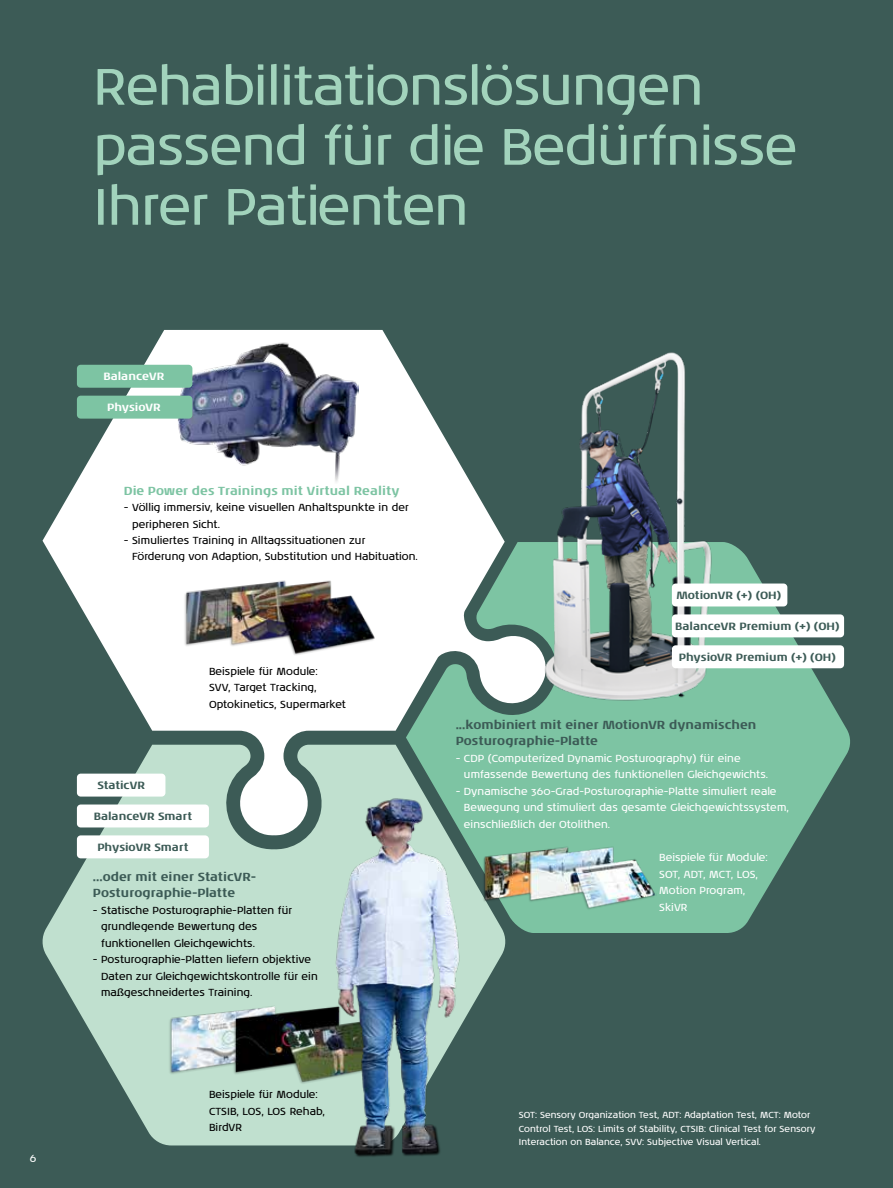
<style>
.page{position:relative;width:893px;height:1188px;background:#3c5b56}
.page>*{position:absolute;margin:0;border:0;box-sizing:border-box;transform-origin:0 0}
.t1{font:52.5px/60px "Noa LT Pro";letter-spacing:-.02em;color:#a2d3bc}
.t2{font:700 12px/16.5px "Noa LT Pro";color:#3c5b56}
.t3{font:700 12px "Noa LT Pro";letter-spacing:.005em;color:#7dc4a3}
.t4{font:700 10.8px "Noa LT Pro";color:#3c5b56}
.t5{font:700 10.8px "Noa LT Pro";color:#fff}
.t6{font:10.5px/16.5px "Noa LT Pro";color:#000}
.t7{font:10.5px/16.5px "Noa LT Pro";color:#fff}
.t8{font:9px/13.5px "Noa LT Pro";color:#fff}
</style>
<div class="page">
<svg style="left:506px;top:542px;width:344px;height:391px;fill:#7dc4a3"></svg>
<svg style="left:43px;top:330px;width:506px;height:505px;fill:#fff"></svg>
<svg style="left:42px;top:745px;width:464px;height:400px;fill:#c0e0cf"></svg>
<img style="left:465px;top:839px;width:191px;height:80px">
<img style="left:541px;top:349px;width:177px;height:359px">
<img style="left:111px;top:995px;width:222px;height:102px">
<img style="left:177px;top:329px;width:181px;height:156px">
<div style="left:77px;top:365px;width:115px;height:23px;background:#7dc4a3;border-radius:4px"></div>
<div style="left:77px;top:396px;width:115px;height:23px;background:#7dc4a3;border-radius:4px"></div>
<img style="left:175px;top:570px;width:201px;height:97px">
<div style="left:672px;top:584px;width:115px;height:22px;background:#fff;border-radius:4px"></div>
<div style="left:672px;top:614px;width:172px;height:23px;background:#fff;border-radius:4px"></div>
<div style="left:672px;top:645px;width:172px;height:23px;background:#fff;border-radius:4px"></div>
<img style="left:333px;top:795px;width:132px;height:362px">
<div style="left:77px;top:774px;width:88px;height:23px;background:#fff;border-radius:4px"></div>
<div style="left:77px;top:805px;width:132px;height:22px;background:#fff;border-radius:4px"></div>
<div style="left:77px;top:835px;width:132px;height:23px;background:#fff;border-radius:4px"></div>
<h1 class="t1" style="left:94px;top:55px;width:705px">Rehabilitationslösungen passend für die Bedürfnisse<br>Ihrer Patienten</h1>
<p class="t7" style="left:30px;top:1150px;width:8px">6</p>
<p class="t5" style="left:103px;top:368px;width:62px">BalanceVR</p>
<p class="t5" style="left:107px;top:399px;width:55px">PhysioVR</p>
<p class="t3" style="left:124px;top:481px;width:277px">Die Power des Trainings mit Virtual Reality</p>
<p class="t6" style="left:132px;top:499px;width:278px;text-indent:-8px">- Völlig immersiv, keine visuellen Anhaltspunkte in der peripheren Sicht.</p>
<p class="t6" style="left:132px;top:532px;width:287px;text-indent:-8px">- Simuliertes Training in Alltagssituationen zur<br>Förderung von Adaption, Substitution und Habituation.</p>
<p class="t6" style="left:209px;top:663px;width:138px">Beispiele für Module:<br>SVV, Target Tracking,<br>Optokinetics, Supermarket</p>
<p class="t4" style="left:97px;top:777px;width:49px">StaticVR</p>
<p class="t4" style="left:94px;top:808px;width:100px">BalanceVR Smart</p>
<p class="t4" style="left:97px;top:839px;width:93px">PhysioVR Smart</p>
<p class="t2" style="left:93px;top:867px;width:165px">...oder mit einer StaticVR-<br>Posturographie-Platte</p>
<p class="t6" style="left:101px;top:902px;width:192px;text-indent:-8px">- Statische Posturographie-Platten für grundlegende Bewertung des funktionellen Gleichgewichts.</p>
<p class="t6" style="left:101px;top:951px;width:218px;text-indent:-8px">- Posturographie-Platten liefern objektive<br>Daten zur Gleichgewichtskontrolle für ein maßgeschneidertes Training.</p>
<p class="t6" style="left:209px;top:1086px;width:118px">Beispiele für Module:<br>CTSIB, LOS, LOS Rehab,<br>BirdVR</p>
<p class="t4" style="left:676px;top:587px;width:106px">MotionVR (+) (OH)</p>
<p class="t4" style="left:675px;top:618px;width:166px">BalanceVR Premium (+) (OH)</p>
<p class="t4" style="left:679px;top:649px;width:159px">PhysioVR Premium (+) (OH)</p>
<p class="t2" style="left:456px;top:716px;width:302px">...kombiniert mit einer MotionVR dynamischen<br>Posturographie-Platte</p>
<p class="t7" style="left:464px;top:750px;width:306px;text-indent:-8px">- CDP (Computerized Dynamic Posturography) für eine umfassende Bewertung des funktionellen Gleichgewichts.</p>
<p class="t7" style="left:464px;top:783px;width:326px;text-indent:-8px">- Dynamische 360-Grad-Posturographie-Platte simuliert reale<br>Bewegung und stimuliert das gesamte Gleichgewichtssystem, einschließlich der Otolithen.</p>
<p class="t7" style="left:659px;top:849px;width:110px">Beispiele für Module:<br>SOT, ADT, MCT, LOS,<br>Motion Program,<br>SkiVR</p>
<p class="t8" style="left:519px;top:1108px;width:298px">SOT: Sensory Organization Test, ADT: Adaptation Test, MCT: Motor<br>Control Test, LOS: Limits of Stability, CTSIB: Clinical Test for Sensory<br>Interaction on Balance, SVV: Subjective Visual Vertical.</p>
</div>
